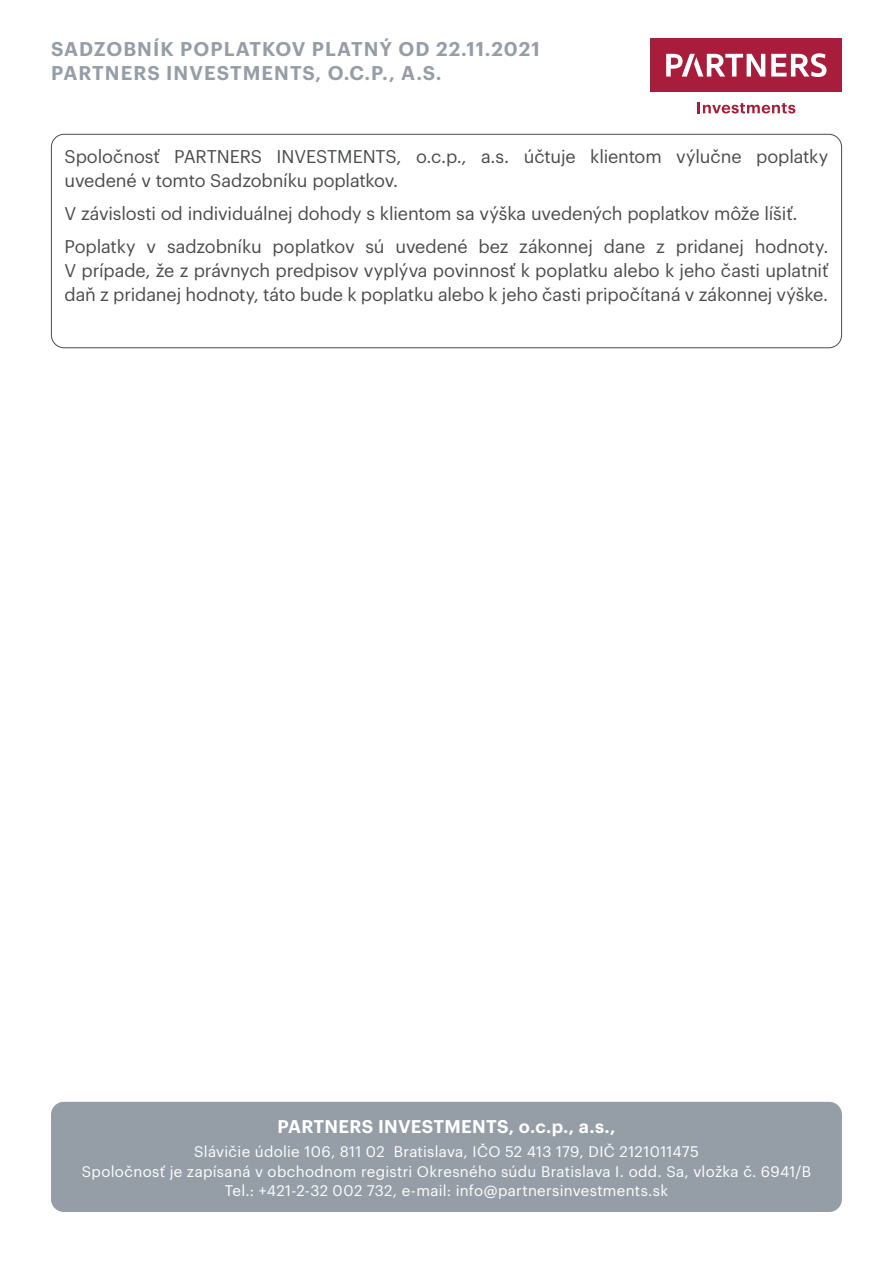
<style>
.page{position:relative;width:893px;height:1263px;background:#fff}
.page>*{position:absolute;margin:0;border:0;box-sizing:border-box;transform-origin:0 0}
.t1{font:600 19.5px/23.4px "Graphik";letter-spacing:.055em;color:#959ea7}
.t2{font:18px/24px "Graphik";letter-spacing:-.005em;color:#4a4b4e}
.t3{font:600 18px "Graphik";letter-spacing:.01em;color:#fff}
.t4{font:15px/19.5px "Graphik";letter-spacing:.02em;color:#fff;text-align:center}
</style>
<div class="page">
<div style="left:51px;top:1102px;width:791px;height:110px;background:#959ea7;border-radius:13px"></div>
<div style="left:651px;top:38px;width:191px;height:54px;background:#a81d3c"></div>
<svg style="left:771px;top:53px;width:55px;height:24px"></svg>
<svg style="left:666px;top:54px;width:99px;height:23px"></svg>
<svg style="left:698px;top:102px;width:97px;height:11px"></svg>
<div style="left:51px;top:134px;width:791px;height:214px;border:1px solid #4a4b4e;border-radius:13px"></div>
<p class="t1" style="left:51px;top:36px;width:490px">SADZOBNÍK POPLATKOV PLATNÝ OD 22.11.2021<br>PARTNERS INVESTMENTS, O.C.P., A.S.</p>
<p class="t2" style="left:65px;top:143px;width:765px">Spoločnosť PARTNERS INVESTMENTS, o.c.p., a.s. účtuje klientom výlučne poplatky uvedené v tomto Sadzobníku poplatkov.</p>
<p class="t2" style="left:65px;top:200px;width:735px">V závislosti od individuálnej dohody s klientom sa výška uvedených poplatkov môže líšiť.</p>
<p class="t2" style="left:65px;top:232px;width:765px;text-align:justify">Poplatky v sadzobníku poplatkov sú uvedené bez zákonnej dane z pridanej hodnoty.<br>V prípade, že z právnych predpisov vyplýva povinnosť k poplatku alebo k jeho časti uplatniť daň z pridanej hodnoty, táto bude k poplatku alebo k jeho časti pripočítaná v zákonnej výške.</p>
<p class="t3" style="left:278px;top:1113px;width:339px">PARTNERS INVESTMENTS, o.c.p., a.s.,</p>
<p class="t4" style="left:82px;top:1141px;width:731px">Slávičie údolie 106, 811 02 Bratislava, IČO 52 413 179, DIČ 2121011475<br>Spoločnosť je zapísaná v obchodnom registri Okresného súdu Bratislava I. odd. Sa, vložka č. 6941/B<br>Tel.: +421-2-32 002 732, e-mail: info@partnersinvestments.sk</p>
</div>
